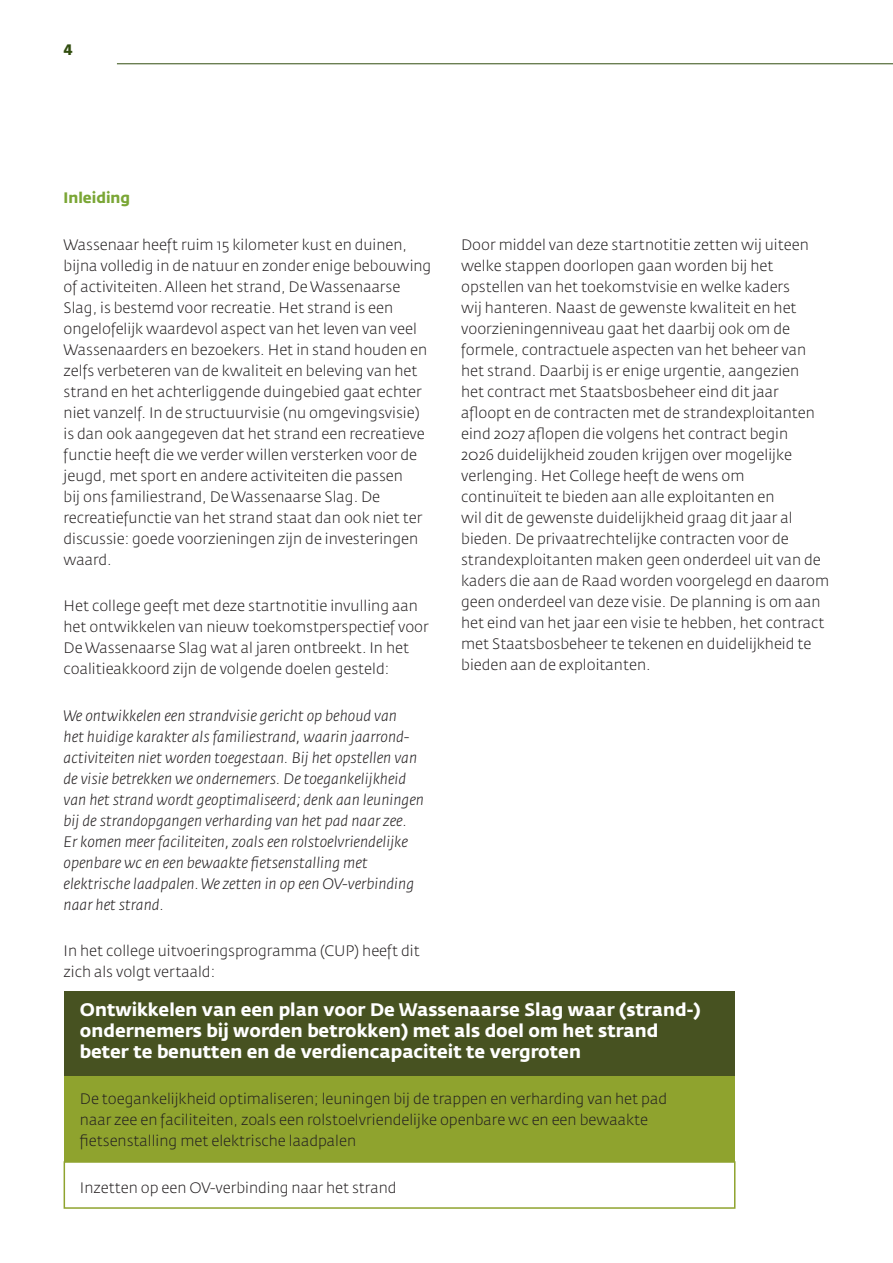
<style>
.page{position:relative;width:893px;height:1263px;background:#fff}
.page>*{position:absolute;margin:0;border:0;box-sizing:border-box;transform-origin:0 0}
.Basis_tekst_-_inleiding{font:700 18px/21px "Fedra Sans Std";color:#fff}
.Basis_tekst_-_inleiding-2{font:300 15px/21px "Fedra Sans Std";color:#231f20}
.Basis_tekst_-_inleiding-3{font:italic 300 15px/21px "Fedra Sans Std";color:#231f20}
.Kop_1{font:700 15px "Fedra Sans Std";color:#7aa635}
.t1{font:700 15px "Fedra Sans Std";color:#324e10}
</style>
<div class="page">
<div style="left:64px;top:991px;width:671px;height:85px;background:#475221"></div>
<div style="left:64px;top:1077px;width:671px;height:85px;background:#8fa32e"></div>
<div style="left:64px;top:1161px;width:671px;height:48px;border:2px solid #8fa32e"></div>
<hr style="left:117px;top:64px;width:776px;height:1px;background:#324e10">
<p class="t1" style="left:64px;top:40px;width:11px">4</p>
<p class="Kop_1" style="left:64px;top:188px;width:68px">Inleiding</p>
<p class="Basis_tekst_-_inleiding-2" style="left:64px;top:234px;width:369px">Wassenaar heeft ruim 15 kilometer kust en duinen, bijna volledig in de natuur en zonder enige bebouwing of activiteiten. Alleen het strand, De Wassenaarse Slag, is bestemd voor recreatie. Het strand is een ongelofelijk waardevol aspect van het leven van veel Wassenaarders en bezoekers. Het in stand houden en zelfs verbeteren van de kwaliteit en beleving van het strand en het achterliggende duingebied gaat echter niet vanzelf. In de structuurvisie (nu omgevingsvisie) is dan ook aangegeven dat het strand een recreatieve functie heeft die we verder willen versterken voor de jeugd, met sport en andere activiteiten die passen<br>bij ons familiestrand, De Wassenaarse Slag. De recreatiefunctie van het strand staat dan ook niet ter discussie: goede voorzieningen zijn de investeringen waard.</p>
<p class="Basis_tekst_-_inleiding-2" style="left:64px;top:595px;width:367px">Het college geeft met deze startnotitie invulling aan het ontwikkelen van nieuw toekomstperspectief voor De Wassenaarse Slag wat al jaren ontbreekt. In het coalitieakkoord zijn de volgende doelen gesteld:</p>
<p class="Basis_tekst_-_inleiding-3" style="left:64px;top:705px;width:362px">We ontwikkelen een strandvisie gericht op behoud van<br>het huidige karakter als familiestrand, waarin jaarrond&shy;activiteiten niet worden toegestaan. Bij het opstellen van de visie betrekken we ondernemers. De toegankelijkheid van het strand wordt geoptimaliseerd; denk aan leuningen bij de strandopgangen verharding van het pad naar zee.<br>Er komen meer faciliteiten, zoals een rolstoelvriendelijke openbare wc en een bewaakte fietsenstalling met elektrische laadpalen. We zetten in op een OV-verbinding naar het strand.</p>
<p class="Basis_tekst_-_inleiding-2" style="left:64px;top:940px;width:358px">In het college uitvoeringsprogramma (CUP) heeft dit zich als volgt vertaald:</p>
<p class="Basis_tekst_-_inleiding" style="left:80px;top:999px;width:622px">Ontwikkelen van een plan voor De Wassenaarse Slag waar (strand-) ondernemers bij worden betrokken) met als doel om het strand beter te benutten en de verdiencapaciteit te vergroten</p>
<p class="Basis_tekst_-_inleiding-2" style="left:80px;top:1088px;width:589px">De toegankelijkheid optimaliseren; leuningen bij de trappen en verharding van het pad naar zee en faciliteiten, zoals een rolstoelvriendelijke openbare wc en een bewaakte fietsenstalling met elektrische laadpalen</p>
<p class="Basis_tekst_-_inleiding-2" style="left:80px;top:1177px;width:318px">Inzetten op een OV-verbinding naar het strand</p>
<p class="Basis_tekst_-_inleiding-2" style="left:461px;top:234px;width:370px">Door middel van deze startnotitie zetten wij uiteen welke stappen doorlopen gaan worden bij het opstellen van het toekomstvisie en welke kaders<br>wij hanteren. Naast de gewenste kwaliteit en het voorzieningenniveau gaat het daarbij ook om de formele, contractuele aspecten van het beheer van het strand. Daarbij is er enige urgentie, aangezien<br>het contract met Staatsbosbeheer eind dit jaar afloopt en de contracten met de strandexploitanten eind 2027 aflopen die volgens het contract begin<br>2026 duidelijkheid zouden krijgen over mogelijke verlenging. Het College heeft de wens om continuïteit te bieden aan alle exploitanten en<br>wil dit de gewenste duidelijkheid graag dit jaar al bieden. De privaatrechtelijke contracten voor de strandexploitanten maken geen onderdeel uit van de kaders die aan de Raad worden voorgelegd en daarom geen onderdeel van deze visie. De planning is om aan het eind van het jaar een visie te hebben, het contract met Staatsbosbeheer te tekenen en duidelijkheid te bieden aan de exploitanten.</p>
</div>
